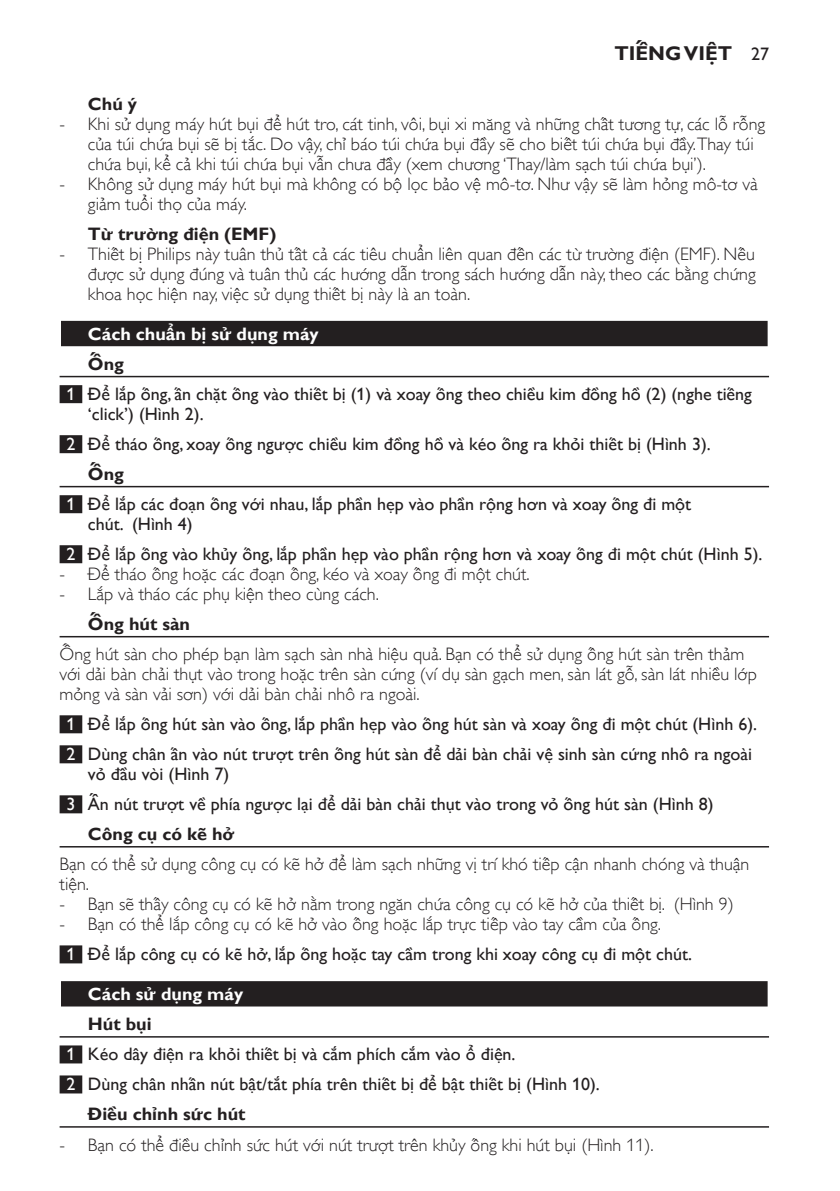
<style>
.page{position:relative;width:840px;height:1191px;background:#fff}
.page>*{position:absolute;margin:0;border:0;box-sizing:border-box;transform-origin:0 0}
.t1{font:700 20px "Gill Sans Viet";color:#231f20}
.t2{font:300 18px/20px "Gill Sans Viet";color:#231f20}
.t3{font:18px/30px "Gill Sans Viet";color:#231f20}
.t4{font:700 18px "Gill Sans Viet";color:#231f20}
.t5{font:700 18px "Gill Sans Viet";color:#fff}
.t6{font:18px "Gill Sans Alt One WGL";color:#231f20}
.s1{font-family:"Gill Sans Alt One WGL Light";font-weight:400}
.s2{font-weight:700}
.s3{color:#fff}
.s4{font-family:"Gill Sans Alt One WGL Light"}
.s5{font-weight:300}
</style>
<div class="page">
<div style="left:60px;top:320px;width:708px;height:28px;background:#cdcccd"></div>
<div style="left:61px;top:321px;width:706px;height:25px;background:#231f20"></div>
<hr style="left:60px;top:376px;width:708px;height:1px;background:#231f20">
<div style="left:60px;top:385px;width:22px;height:18px;background:#231f20"></div>
<div style="left:60px;top:435px;width:22px;height:18px;background:#231f20"></div>
<hr style="left:60px;top:486px;width:708px;height:1px;background:#231f20">
<div style="left:60px;top:495px;width:22px;height:18px;background:#231f20"></div>
<div style="left:60px;top:545px;width:22px;height:18px;background:#231f20"></div>
<hr style="left:60px;top:636px;width:708px;height:1px;background:#231f20">
<div style="left:60px;top:715px;width:22px;height:18px;background:#231f20"></div>
<div style="left:60px;top:745px;width:22px;height:18px;background:#231f20"></div>
<div style="left:60px;top:795px;width:22px;height:18px;background:#231f20"></div>
<hr style="left:60px;top:846px;width:708px;height:1px;background:#231f20">
<div style="left:60px;top:945px;width:22px;height:18px;background:#231f20"></div>
<div style="left:60px;top:980px;width:708px;height:28px;background:#8d8b8c"></div>
<div style="left:61px;top:981px;width:706px;height:25px;background:#231f20"></div>
<hr style="left:60px;top:1036px;width:708px;height:1px;background:#231f20">
<div style="left:60px;top:1045px;width:22px;height:18px;background:#231f20"></div>
<div style="left:60px;top:1075px;width:22px;height:18px;background:#231f20"></div>
<hr style="left:60px;top:1126px;width:708px;height:1px;background:#231f20">
<p class="t1" style="left:614px;top:37px;width:113px">Tiếng Việt</p>
<p class="t6" style="left:750px;top:42px;width:19px">27</p>
<p class="t4" style="left:88px;top:90px;width:51px">Chú ý</p>
<p class="t2" style="left:88px;top:114px;width:678px;text-indent:-28px"><span class="s1">-</span> Khi sử dụng máy hút bụi để hút tro, cát tinh, vôi, bụi xi măng và những chất tương tự, các lỗ rỗng của túi chứa bụi sẽ bị tắc. Do vậy, chỉ báo túi chứa bụi đầy sẽ cho biết túi chứa bụi đầy.Thay túi chứa bụi, kể cả khi túi chứa bụi vẫn chưa đầy (xem chương ‘Thay/làm sạch túi chứa bụi’).</p>
<p class="t2" style="left:88px;top:174px;width:671px;text-indent:-28px"><span class="s1">-</span> Không sử dụ ng máy hút bụ i mà không có bộ lọc bảo vệ mô-tơ. Như vậy sẽ làm hỏng mô-tơ và giảm tuổi thọ của máy.</p>
<p class="t4" style="left:88px;top:220px;width:190px">Từ trường điện (EMF)</p>
<p class="t2" style="left:88px;top:244px;width:669px;text-align:justify;text-indent:-28px"><span class="s1">-</span> Thiết bị Philips này tuân thủ tất cả các tiêu chuẩn liên quan đến các từ trường điện (EMF). Nếu được sử dụng đúng và tuân thủ các hướng dẫn trong sách hướng dẫn này, theo các bằng chứng khoa học hiện nay, việc sử dụng thiết bị này là an toàn.</p>
<p class="t5" style="left:88px;top:320px;width:232px">Cách chuẩn bị sử dụng máy</p>
<p class="t3" style="left:66px;top:349px;width:686px;text-indent:22px"><span class="s2">Ống<br></span><span class="s3">1</span> Để lắp ống, ấn chặt ống vào thiết bị (1) và xoay ống theo chiều kim đồng hồ (2) (nghe tiếng</p>
<p class="t3" style="left:88px;top:399px;width:117px">‘click’) (Hình 2).</p>
<p class="t3" style="left:66px;top:429px;width:645px"><span class="s3">2</span> Để tháo ống, xoay ống ngược chiều kim đồng hồ và kéo ống ra khỏi thiết bị (Hình 3).</p>
<p class="t4" style="left:88px;top:460px;width:37px">Ống</p>
<p class="t3" style="left:66px;top:489px;width:626px"><span class="s3">1</span> Để lắp các đoạn ống với nhau, lắp phần hẹp vào phần rộng hơn và xoay ống đi một</p>
<p class="t3" style="left:66px;top:509px;width:697px;text-indent:22px">chút. (Hình 4)<br><span class="s3">2</span> Để lắp ống vào khủy ống, lắp phần hẹp vào phần rộng hơn và xoay ống đi một chút (Hình 5).</p>
<p class="t2" style="left:60px;top:564px;width:471px"><span class="s1">-</span> Để tháo ống hoặc các đoạn ống, kéo và xoay ống đi một chút.</p>
<p class="t2" style="left:88px;top:579px;width:292px;line-height:30px;text-indent:-28px"><span class="s1">-</span> Lắp và tháo các phụ kiện theo cùng cách.<br><span class="s2">Ống hút sàn</span></p>
<p class="t2" style="left:60px;top:644px;width:698px">Ống hút sàn cho phép bạn làm sạch sàn nhà hiệu quả. Bạn có thể sử dụng ống hút sàn trên thảm với dải bàn chải thụt vào trong hoặc trên sàn cứng (ví dụ sàn gạch men, sàn lát gỗ, sàn lát nhiều lớp mỏng và sàn vải sơn) với dải bàn chải nhô ra ngoài.</p>
<p class="t3" style="left:66px;top:709px;width:691px"><span class="s3">1</span> Để lắp ống hút sàn vào ống, lắp phần hẹp vào ống hút sàn và xoay ống đi một chút (Hình 6).<br><span class="s3">2</span> Dùng chân ấn vào nút trượt trên ống hút sàn để dải bàn chải vệ sinh sàn cứng nhô ra ngoài</p>
<p class="t3" style="left:88px;top:759px;width:143px">vỏ đầu vòi (Hình 7)</p>
<p class="t3" style="left:66px;top:789px;width:648px"><span class="s3">3</span> Ấn nút trượt về phía ngược lại để dải bàn chải thụt vào trong vỏ ống hút sàn (Hình 8)</p>
<p class="t4" style="left:88px;top:820px;width:148px">Công cụ có kẽ hở</p>
<p class="t2" style="left:60px;top:854px;width:691px">Bạn có thể sử dụng công cụ có kẽ hở để làm sạch những vị trí khó tiếp cận nhanh chóng và thuận tiện.</p>
<p class="t2" style="left:60px;top:894px;width:675px"><span class="s1">-</span> Bạn sẽ thấy công cụ có kẽ hở nằm trong ngăn chứa công cụ có kẽ hở của thiết bị. (Hình 9)</p>
<p class="t3" style="left:66px;top:909px;width:626px;text-indent:-7px"><span class="s4">-</span> <span class="s5">Bạn có thể lắp công cụ có kẽ hở vào ống hoặc lắp trực tiếp vào tay cầm của ống.<br></span><span class="s3">1</span> Để lắp công cụ có kẽ hở, lắp ống hoặc tay cầm trong khi xoay công cụ đi một chút.</p>
<p class="t5" style="left:88px;top:980px;width:157px">Cách sử dụng máy</p>
<p class="t4" style="left:88px;top:1010px;width:65px">Hút bụi</p>
<p class="t3" style="left:66px;top:1039px;width:450px"><span class="s3">1</span> Kéo dây điện ra khỏi thiết bị và cắm phích cắm vào ổ điện.</p>
<p class="t3" style="left:66px;top:1069px;width:534px"><span class="s3">2</span> Dùng chân nhấn nút bật/tắt phía trên thiết bị để bật thiết bị (Hình 10).</p>
<p class="t4" style="left:88px;top:1100px;width:159px">Điều chỉnh sức hút</p>
<p class="t2" style="left:60px;top:1134px;width:595px"><span class="s1">-</span> Bạn có thể điều chỉnh sức hút với nút trượt trên khủy ống khi hút bụi (Hình 11).</p>
</div>
